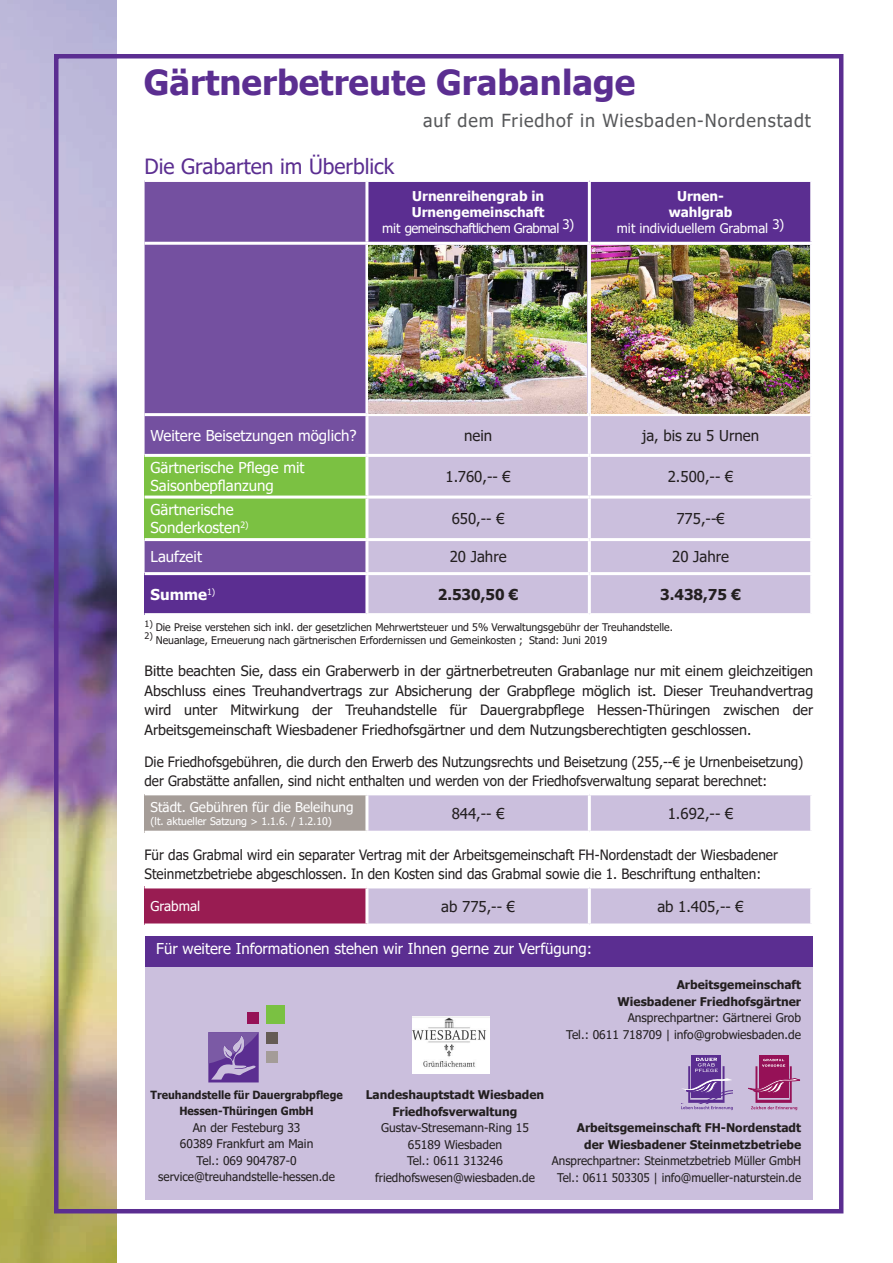
<style>
.page{position:relative;width:893px;height:1263px;background:#fff}
.page>*{position:absolute;margin:0;border:0;box-sizing:border-box;transform-origin:0 0}
.t1{font:700 34.5px "Tahoma";color:#5b2e91}
.t2{font:21px "Tahoma";color:#5b2e91}
.t3{font:18px "Tahoma";letter-spacing:.05em;color:#57585a}
.t4{font:15px/18px "Tahoma";color:#fff}
.t5{font:15px "Tahoma";color:#231f20}
.t6{font:700 15px "Tahoma";color:#231f20}
.t7{font:700 15px "Tahoma";color:#fff}
.t8{font:14.25px/19.5px "Tahoma";color:#231f20;text-align:justify}
.t9{font:14.25px/19.5px "Tahoma";color:#231f20;scale:.94 1}
.t10{font:14.25px/19.5px "Tahoma";color:#231f20;scale:.95 1}
.t11{font:700 13.5px/16.2px "Tahoma";color:#fff;text-align:center}
.t12{font:13.5px "Tahoma";color:#fff}
.t13{font:13.2px "Tahoma";letter-spacing:-.04em;color:#fff}
.t14{font:13.2px "Tahoma";color:#fff}
.t15{font:12px/16.5px "Tahoma";color:#231f20;text-align:center}
.t16{font:700 12px "Tahoma";color:#231f20}
.t17{font:700 11.25px "Tahoma";color:#231f20;scale:.95 1}
.t18{font:10.5px "Tahoma";color:#231f20}
.t19{font:10.5px "Tahoma";color:#fff}
</style>
<div class="page">
<img style="left:0;top:0;width:117px;height:1263px">
<div style="left:54px;top:54px;width:789px;height:1159px;border:4px solid #5b2e91"></div>
<div style="left:145px;top:967px;width:667px;height:232px;background:#cbbfdd"></div>
<div style="left:145px;top:936px;width:668px;height:31px;background:#5b2e91"></div>
<div style="left:145px;top:182px;width:220px;height:390px;background:#7450a0"></div>
<div style="left:368px;top:182px;width:442px;height:60px;background:#5b2e91"></div>
<div style="left:368px;top:245px;width:442px;height:368px;background:#cbbfdd"></div>
<div style="left:145px;top:455px;width:222px;height:42px;background:#7bc142"></div>
<div style="left:145px;top:497px;width:222px;height:43px;background:#7bc142"></div>
<div style="left:145px;top:574px;width:222px;height:41px;background:#5b2e91"></div>
<hr style="left:588px;top:182px;width:3px;height:60px;background:#fff">
<hr style="left:145px;top:242px;width:222px;height:3px;background:#fff">
<hr style="left:588px;top:245px;width:3px;height:168px;background:#fff">
<hr style="left:145px;top:413px;width:222px;height:3px;background:#fff">
<hr style="left:367px;top:413px;width:222px;height:3px;background:#fff">
<hr style="left:589px;top:413px;width:224px;height:3px;background:#fff">
<hr style="left:588px;top:416px;width:3px;height:38px;background:#fff">
<hr style="left:145px;top:454px;width:222px;height:3px;background:#fff">
<hr style="left:367px;top:454px;width:222px;height:3px;background:#fff">
<hr style="left:365px;top:457px;width:3px;height:39px;background:#fff">
<hr style="left:589px;top:454px;width:224px;height:3px;background:#fff">
<hr style="left:588px;top:457px;width:3px;height:39px;background:#fff">
<hr style="left:145px;top:496px;width:222px;height:3px;background:#fff">
<hr style="left:367px;top:496px;width:222px;height:3px;background:#fff">
<hr style="left:365px;top:499px;width:3px;height:39px;background:#fff">
<hr style="left:589px;top:496px;width:224px;height:3px;background:#fff">
<hr style="left:588px;top:499px;width:3px;height:39px;background:#fff">
<hr style="left:145px;top:538px;width:222px;height:3px;background:#fff">
<hr style="left:367px;top:538px;width:222px;height:3px;background:#fff">
<hr style="left:589px;top:538px;width:224px;height:3px;background:#fff">
<hr style="left:588px;top:541px;width:3px;height:31px;background:#fff">
<hr style="left:145px;top:572px;width:222px;height:3px;background:#fff">
<hr style="left:367px;top:572px;width:222px;height:3px;background:#fff">
<hr style="left:365px;top:575px;width:3px;height:38px;background:#fff">
<hr style="left:589px;top:572px;width:224px;height:3px;background:#fff">
<hr style="left:588px;top:575px;width:3px;height:38px;background:#fff">
<hr style="left:145px;top:613px;width:222px;height:3px;background:#fff">
<div style="left:145px;top:794px;width:222px;height:38px;background:#a59d98"></div>
<div style="left:368px;top:795px;width:442px;height:36px;background:#cbbfdd"></div>
<hr style="left:145px;top:792px;width:222px;height:3px;background:#fff">
<hr style="left:365px;top:795px;width:3px;height:36px;background:#fff">
<hr style="left:588px;top:795px;width:3px;height:36px;background:#fff">
<hr style="left:145px;top:831px;width:222px;height:3px;background:#fff">
<div style="left:145px;top:887px;width:222px;height:38px;background:#991c52"></div>
<div style="left:368px;top:888px;width:442px;height:35px;background:#cbbfdd"></div>
<hr style="left:145px;top:885px;width:222px;height:3px;background:#fff">
<hr style="left:365px;top:888px;width:3px;height:35px;background:#fff">
<hr style="left:588px;top:888px;width:3px;height:35px;background:#fff">
<hr style="left:145px;top:923px;width:222px;height:3px;background:#fff">
<img style="left:368px;top:245px;width:219px;height:168px">
<img style="left:591px;top:245px;width:219px;height:168px">
<svg style="left:208px;top:1032px;width:51px;height:50px"></svg>
<div style="left:267px;top:1006px;width:18px;height:18px;background:#7ac142"></div>
<div style="left:267px;top:1032px;width:11px;height:11px;background:#655b55"></div>
<div style="left:267px;top:1052px;width:11px;height:11px;background:#a49c98"></div>
<div style="left:247px;top:1013px;width:12px;height:11px;background:#961157"></div>
<div style="left:759px;top:1055px;width:29px;height:42px;background:#961157"></div>
<svg style="left:748px;top:1059px;width:52px;height:51px"></svg>
<svg style="left:692px;top:1055px;width:29px;height:3px"></svg>
<svg style="left:681px;top:1058px;width:52px;height:52px"></svg>
<img style="left:412px;top:1017px;width:77px;height:57px">
<p class="t1" style="left:144px;top:59px;width:493px">Gärtnerbetreute Grabanlage</p>
<p class="t3" style="left:423px;top:108px;width:389px">auf dem Friedhof in Wiesbaden-Nordenstadt</p>
<p class="t2" style="left:145px;top:153px;width:251px">Die Grabarten im Überblick</p>
<p class="t11" style="left:412px;top:189px;width:134px">Urnenreihengrab in</p>
<p class="t11" style="left:412px;top:205px;width:134px">Urnengemeinschaft</p>
<p class="t13" style="left:382px;top:219px;width:194px">mit gemeinschaftlichem Grabmal 3)</p>
<p class="t11" style="left:669px;top:189px;width:65px">Urnen&shy;wahlgrab</p>
<p class="t14" style="left:617px;top:219px;width:169px">mit individuellem Grabmal 3)</p>
<p class="t4" style="left:151px;top:427px;width:207px">Weitere Beisetzungen möglich?</p>
<p class="t5" style="left:464px;top:425px;width:30px">nein</p>
<p class="t5" style="left:642px;top:425px;width:118px">ja, bis zu 5 Urnen</p>
<p class="t4" style="left:151px;top:459px;width:156px">Gärtnerische Pflege mit</p>
<p class="t4" style="left:151px;top:477px;width:125px">Saisonbepflanzung</p>
<p class="t5" style="left:446px;top:466px;width:67px">1.760,-- €</p>
<p class="t5" style="left:668px;top:466px;width:67px">2.500,-- €</p>
<p class="t4" style="left:151px;top:501px;width:100px">Gärtnerische<br>Sonderkosten<sup>2)</sup></p>
<p class="t5" style="left:452px;top:508px;width:54px">650,-- €</p>
<p class="t5" style="left:676px;top:508px;width:50px">775,--€</p>
<p class="t4" style="left:151px;top:549px;width:53px">Laufzeit</p>
<p class="t5" style="left:450px;top:547px;width:58px">20 Jahre</p>
<p class="t5" style="left:672px;top:547px;width:58px">20 Jahre</p>
<p class="t7" style="left:151px;top:584px;width:66px">Summe<sup>1)</sup></p>
<p class="t6" style="left:438px;top:584px;width:82px">2.530,50 €</p>
<p class="t6" style="left:660px;top:584px;width:82px">3.438,75 €</p>
<p class="t18" style="left:145px;top:620px;width:530px"><sup>1)</sup> Die Preise verstehen sich inkl. der gesetzlichen Mehrwertsteuer und 5% Verwaltungsgebühr der Treuhandstelle.</p>
<p class="t18" style="left:145px;top:633px;width:464px"><sup>2)</sup> Neuanlage, Erneuerung nach gärtnerischen Erfordernissen und Gemeinkosten ; Stand: Juni 2019</p>
<p class="t8" style="left:145px;top:662px;width:670px">Bitte beachten Sie, dass ein Graberwerb in der gärtnerbetreuten Grabanlage nur mit einem gleichzeitigen Abschluss eines Treuhandvertrags zur Absicherung der Grabpflege möglich ist. Dieser Treuhandvertrag wird unter Mitwirkung der Treuhandstelle für Dauergrabpflege Hessen-Thüringen zwischen der Arbeitsgemeinschaft Wiesbadener Friedhofsgärtner und dem Nutzungsberechtigten geschlossen.</p>
<p class="t9" style="left:145px;top:753px;width:702px">Die Friedhofsgebühren, die durch den Erwerb des Nutzungsrechts und Beisetzung (255,--€ je Urnenbeisetzung) der Grabstätte anfallen, sind nicht enthalten und werden von der Friedhofsverwaltung separat berechnet:</p>
<p class="t12" style="left:151px;top:798px;width:204px">Städt. Gebühren für die Beleihung</p>
<p class="t19" style="left:151px;top:814px;width:183px">(lt. aktueller Satzung &gt; 1.1.6. / 1.2.10)</p>
<p class="t5" style="left:452px;top:803px;width:54px">844,-- €</p>
<p class="t5" style="left:668px;top:803px;width:67px">1.692,-- €</p>
<p class="t10" style="left:145px;top:846px;width:668px">Für das Grabmal wird ein separater Vertrag mit der Arbeitsgemeinschaft FH-Nordenstadt der Wiesbadener<br>Steinmetzbetriebe abgeschlossen. In den Kosten sind das Grabmal sowie die 1. Beschriftung enthalten:</p>
<p class="t12" style="left:151px;top:897px;width:51px">Grabmal</p>
<p class="t5" style="left:441px;top:896px;width:75px">ab 775,-- €</p>
<p class="t5" style="left:657px;top:896px;width:88px">ab 1.405,-- €</p>
<p class="t4" style="left:156px;top:941px;width:437px">Für weitere Informationen stehen wir Ihnen gerne zur Verfügung:</p>
<p class="t17" style="left:151px;top:1087px;width:204px">Treuhandstelle für Dauergrabpflege</p>
<p class="t17" style="left:179px;top:1103px;width:143px">Hessen-Thüringen GmbH</p>
<p class="t15" style="left:193px;top:1120px;width:109px">An der Festeburg 33</p>
<p class="t15" style="left:180px;top:1136px;width:135px">60389 Frankfurt am Main</p>
<p class="t15" style="left:158px;top:1153px;width:178px">Tel.: 069 904787-0 service@treuhandstelle-hessen.de</p>
<p class="t16" style="left:677px;top:976px;width:126px">Arbeitsgemeinschaft</p>
<p class="t16" style="left:618px;top:993px;width:185px">Wiesbadener Friedhofsgärtner</p>
<p class="t15" style="left:628px;top:1010px;width:175px">Ansprechpartner: Gärtnerei Grob</p>
<p class="t15" style="left:566px;top:1027px;width:236px">Tel.: 0611 718709 | info@grobwiesbaden.de</p>
<p class="t16" style="left:366px;top:1086px;width:180px">Landeshauptstadt Wiesbaden</p>
<p class="t16" style="left:392px;top:1103px;width:127px">Friedhofsverwaltung</p>
<p class="t15" style="left:381px;top:1120px;width:149px">Gustav-Stresemann-Ring 15</p>
<p class="t15" style="left:408px;top:1137px;width:96px">65189 Wiesbaden</p>
<p class="t15" style="left:375px;top:1153px;width:161px">Tel.: 0611 313246 friedhofswesen@wiesbaden.de</p>
<p class="t16" style="left:577px;top:1120px;width:226px">Arbeitsgemeinschaft FH-Nordenstadt</p>
<p class="t16" style="left:584px;top:1136px;width:218px">der Wiesbadener Steinmetzbetriebe</p>
<p class="t15" style="left:552px;top:1153px;width:251px">Ansprechpartner: Steinmetzbetrieb Müller GmbH</p>
<p class="t15" style="left:557px;top:1170px;width:246px">Tel.: 0611 503305 | info@mueller-naturstein.de</p>
</div>
